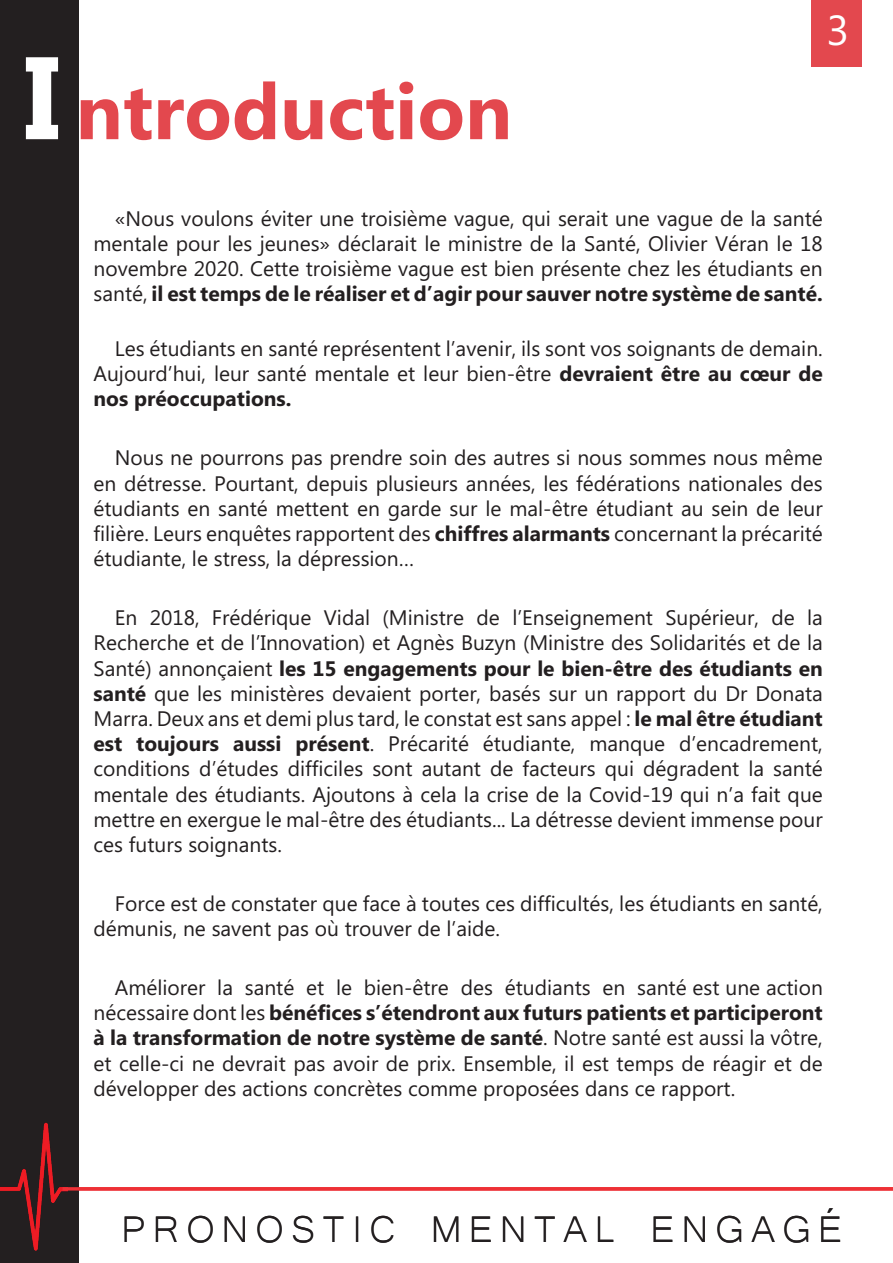
<style>
.page{position:relative;width:893px;height:1263px;background:#fff}
.page>*{position:absolute;margin:0;border:0;box-sizing:border-box;transform-origin:0 0}
.Titre_1{font:700 78px "Microsoft Phags Pa";color:#e3484e}
.t1{font:48px "Microsoft Yi Baiti";letter-spacing:.15em;color:#231f20}
.t2{font:42px "Microsoft Phags Pa";color:#fff}
.t3{font:21px/25.2px "Microsoft Phags Pa";color:#231f20;text-align:justify}
.s1{font-size:117px;color:#fff}
.s2{font-weight:700}
</style>
<div class="page">
<div style="left:0;top:0;width:79px;height:1263px;background:#231f20"></div>
<div style="left:811px;top:0;width:50px;height:67px;background:#e3484e"></div>
<hr style="left:63px;top:1187px;width:830px;height:3px;background:#ee3036">
<p class="Titre_1" style="left:23px;top:56px;width:490px"><span class="s1">I</span> ntroduction</p>
<p class="t2" style="left:826px;top:2px;width:24px">3</p>
<p class="t3" style="left:94px;top:205px;width:731px;text-indent:21px">«Nous voulons éviter une troisième vague, qui serait une vague de la santé mentale pour les jeunes» déclarait le ministre de la Santé, Olivier Véran le 18 novembre 2020. Cette troisième vague est bien présente chez les étudiants en santé, <span class="s2">il est temps de le réaliser et d’agir pour sauver notre système de santé.</span></p>
<p class="t3" style="left:94px;top:335px;width:731px;text-indent:21px">Les étudiants en santé représentent l’avenir, ils sont vos soignants de demain.<br>Aujourd’hui, leur santé mentale et leur bien-être <span class="s2">devraient être au cœur de nos préoccupations.</span></p>
<p class="t3" style="left:94px;top:444px;width:731px;text-indent:21px">Nous ne pourrons pas prendre soin des autres si nous sommes nous même en détresse. Pourtant, depuis plusieurs années, les fédérations nationales des étudiants en santé mettent en garde sur le mal-être étudiant au sein de leur filière. Leurs enquêtes rapportent des <span class="s2">chiffres alarmants</span> concernant la précarité étudiante, le stress, la dépression…</p>
<p class="t3" style="left:94px;top:604px;width:731px;text-indent:21px">En 2018, Frédérique Vidal (Ministre de l’Enseignement Supérieur, de la Recherche et de l’Innovation) et Agnès Buzyn (Ministre des Solidarités et de la Santé) annonçaient <span class="s2">les 15 engagements pour le bien-être des étudiants en santé</span> que les ministères devaient porter, basés sur un rapport du Dr Donata Marra. Deux ans et demi plus tard, le constat est sans appel : <span class="s2">le mal être étudiant est toujours aussi présent</span>. Précarité étudiante, manque d’encadrement, conditions d’études difficiles sont autant de facteurs qui dégradent la santé mentale des étudiants. Ajoutons à cela la crise de la Covid-19 qui n’a fait que mettre en exergue le mal-être des étudiants... La détresse devient immense pour ces futurs soignants.</p>
<p class="t3" style="left:94px;top:890px;width:731px;text-indent:21px">Force est de constater que face à toutes ces difficultés, les étudiants en santé, démunis, ne savent pas où trouver de l’aide.</p>
<p class="t3" style="left:94px;top:974px;width:731px;text-indent:21px">Améliorer la santé et le bien-être des étudiants en santé est une action nécessaire dont les <span class="s2">bénéfices s’étendront aux futurs patients et participeront à la transformation de notre système de santé</span>. Notre santé est aussi la vôtre, et celle-ci ne devrait pas avoir de prix. Ensemble, il est temps de réagir et de développer des actions concrètes comme proposées dans ce rapport.</p>
<p class="t1" style="left:121px;top:1201px;width:722px">PRONOSTIC MENTAL ENGAGÉ</p>
</div>
